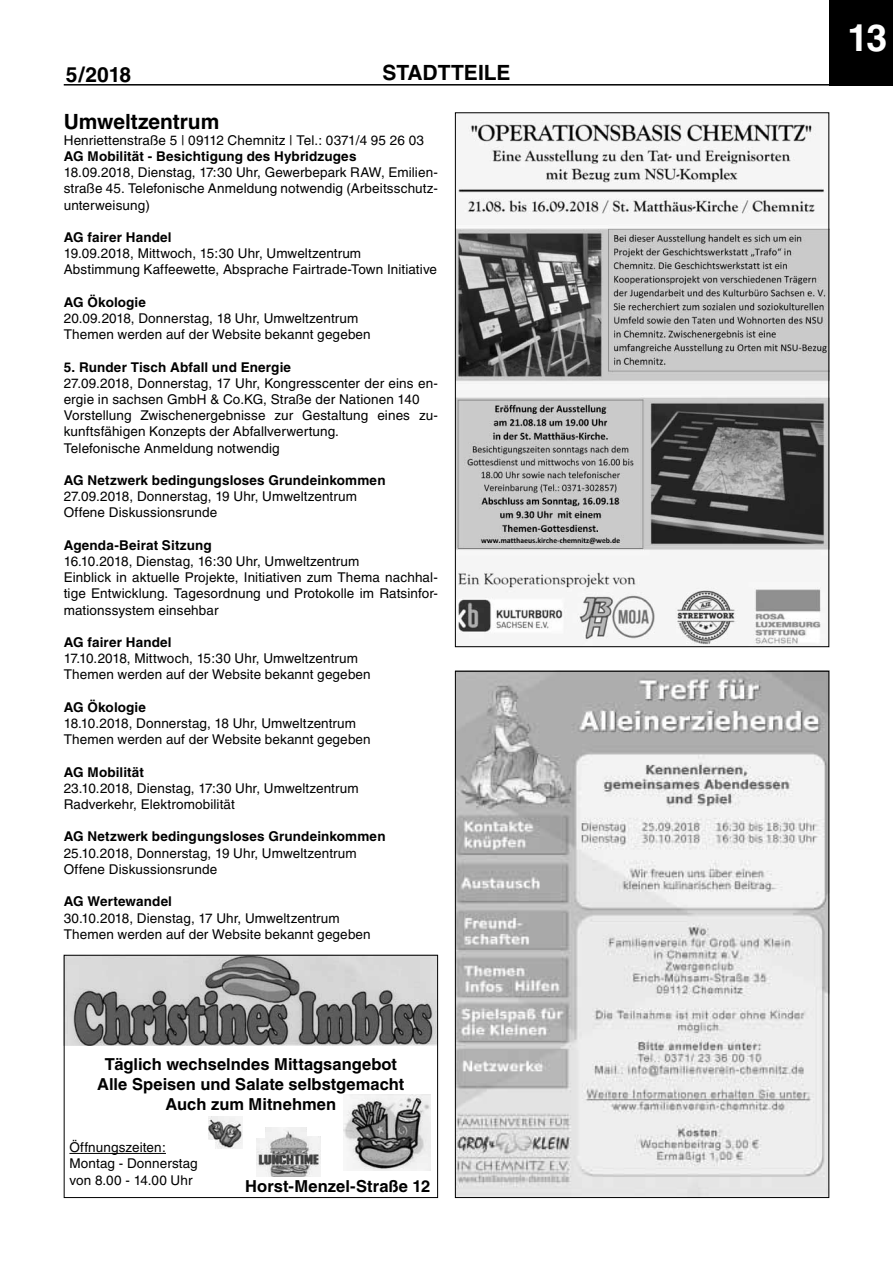
<style>
.page{position:relative;width:893px;height:1263px;background:#fff}
.page>*{position:absolute;margin:0;border:0;box-sizing:border-box;transform-origin:0 0}
.t1{font:700 37.5px "Helvetica";color:#fff}
.t2{font:700 21px "Helvetica";letter-spacing:-.005em;color:#000}
.t3{font:700 16.5px/19.8px "Helvetica";color:#000;text-align:center}
.t4{font:13.5px/16.2px "Helvetica";letter-spacing:.01em;color:#000}
.t5{font:700 13.5px "Helvetica";letter-spacing:.01em;color:#000}
</style>
<div class="page">
<div style="left:829px;top:0;width:64px;height:86px;background:#000"></div>
<hr style="left:64px;top:84px;width:765px;height:2px;background:#000">
<img style="left:66px;top:957px;width:370px;height:88px">
<img style="left:344px;top:1095px;width:86px;height:76px">
<img style="left:208px;top:1117px;width:34px;height:31px">
<hr style="left:69px;top:1153px;width:97px;height:1px;background:#000">
<div style="left:207px;top:1140px;width:8px;height:9px;background:#fff"></div>
<img style="left:256px;top:1128px;width:65px;height:49px">
<div style="left:254px;top:1126px;width:10px;height:12px;background:#fff"></div>
<div style="left:307px;top:1126px;width:19px;height:9px;background:#fff"></div>
<div style="left:64px;top:955px;width:374px;height:243px;border:1px solid #000"></div>
<img style="left:457px;top:120px;width:370px;height:525px">
<img style="left:457px;top:673px;width:370px;height:523px">
<h2 class="t2" style="left:66px;top:62px;width:67px">5/2018</h2>
<h2 class="t2" style="left:382px;top:60px;width:130px">stadtteile</h2>
<h2 class="t2" style="left:64px;top:108px;width:157px">Umweltzentrum</h2>
<p class="t4" style="left:64px;top:132px;width:362px">Henriettenstraße 5 | 09112 Chemnitz | Tel.: 0371/4 95 26 03</p>
<p class="t5" style="left:64px;top:148px;width:294px">AG Mobilität - Besichtigung des Hybridzuges</p>
<p class="t4" style="left:64px;top:164px;width:376px;text-align:justify">18.09.2018, Dienstag, 17:30 Uhr, Gewerbepark RAW, Emilien&shy;straße 45. Telefonische Anmeldung notwendig (Arbeitsschutz&shy;unterweisung)</p>
<p class="t5" style="left:64px;top:229px;width:109px">AG fairer Handel</p>
<p class="t4" style="left:64px;top:245px;width:375px">19.09.2018, Mittwoch, 15:30 Uhr, Umweltzentrum<br>Abstimmung Kaffeewette, Absprache Fairtrade-Town Initiative</p>
<p class="t5" style="left:64px;top:294px;width:84px">AG Ökologie</p>
<p class="t4" style="left:64px;top:310px;width:308px">20.09.2018, Donnerstag, 18 Uhr, Umweltzentrum<br>Themen werden auf der Website bekannt gegeben</p>
<p class="t5" style="left:64px;top:359px;width:229px">5. Runder Tisch Abfall und Energie</p>
<p class="t4" style="left:64px;top:375px;width:376px">27.09.2018, Donnerstag, 17 Uhr, Kongresscenter der eins en&shy;ergie in sachsen GmbH &amp; Co.KG, Straße der Nationen 140<br>Vorstellung Zwischenergebnisse zur Gestaltung eines zu&shy;kunftsfähigen Konzepts der Abfallverwertung.<br>Telefonische Anmeldung notwendig</p>
<p class="t5" style="left:64px;top:472px;width:323px">AG Netzwerk bedingungsloses Grundeinkommen</p>
<p class="t4" style="left:64px;top:488px;width:295px">27.09.2018, Donnerstag, 19 Uhr, Umweltzentrum<br>Offene Diskussionsrunde</p>
<p class="t5" style="left:64px;top:537px;width:149px">Agenda-Beirat Sitzung</p>
<p class="t4" style="left:64px;top:553px;width:376px">16.10.2018, Dienstag, 16:30 Uhr, Umweltzentrum<br>Einblick in aktuelle Projekte, Initiativen zum Thema nachhal&shy;tige Entwicklung. Tagesordnung und Protokolle im Ratsinfor&shy;mationssystem einsehbar</p>
<p class="t5" style="left:64px;top:634px;width:109px">AG fairer Handel</p>
<p class="t4" style="left:64px;top:650px;width:308px">17.10.2018, Mittwoch, 15:30 Uhr, Umweltzentrum<br>Themen werden auf der Website bekannt gegeben</p>
<p class="t5" style="left:64px;top:699px;width:84px">AG Ökologie</p>
<p class="t4" style="left:64px;top:715px;width:308px">18.10.2018, Donnerstag, 18 Uhr, Umweltzentrum<br>Themen werden auf der Website bekannt gegeben</p>
<p class="t5" style="left:64px;top:764px;width:82px">AG Mobilität</p>
<p class="t4" style="left:64px;top:780px;width:296px">23.10.2018, Dienstag, 17:30 Uhr, Umweltzentrum<br>Radverkehr, Elektromobilität</p>
<p class="t5" style="left:64px;top:828px;width:323px">AG Netzwerk bedingungsloses Grundeinkommen</p>
<p class="t4" style="left:64px;top:845px;width:294px">25.10.2018, Donnerstag, 19 Uhr, Umweltzentrum<br>Offene Diskussionsrunde</p>
<p class="t5" style="left:64px;top:893px;width:110px">AG Wertewandel</p>
<p class="t4" style="left:64px;top:910px;width:308px">30.10.2018, Dienstag, 17 Uhr, Umweltzentrum<br>Themen werden auf der Website bekannt gegeben</p>
<p class="t3" style="left:97px;top:1054px;width:309px">Täglich wechselndes Mittagsangebot<br>Alle Speisen und Salate selbstgemacht<br>Auch zum Mitnehmen</p>
<p class="t4" style="left:69px;top:1139px;width:130px">Öffnungszeiten:<br>Montag - Donnerstag von 8.00 - 14.00 Uhr</p>
<p class="t3" style="left:245px;top:1176px;width:186px">Horst-Menzel-Straße 12</p>
<h1 class="t1" style="left:848px;top:15px;width:41px">13</h1>
</div>
